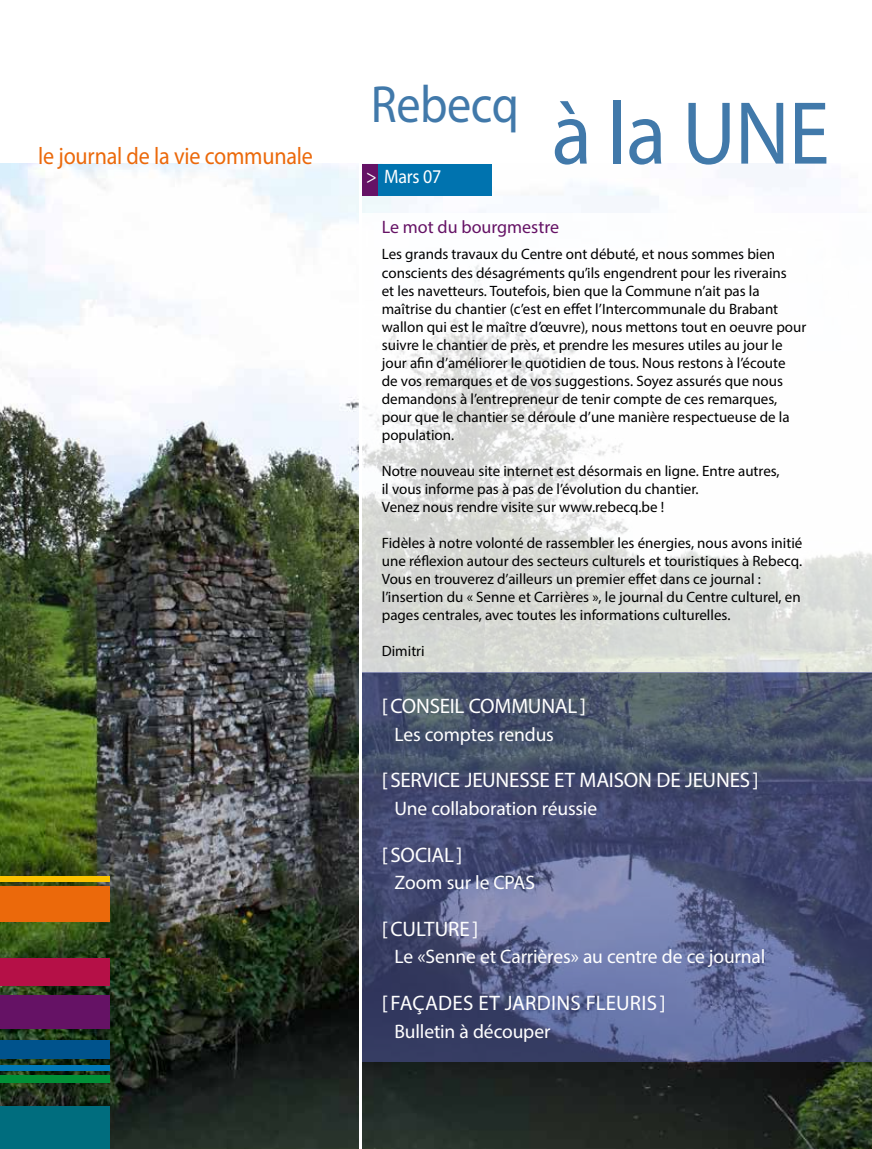
<style>
.page{position:relative;width:872px;height:1149px;background:#fff}
.page>*{position:absolute;margin:0;border:0;box-sizing:border-box;transform-origin:0 0}
.t1{font:90px "Myriad Pro";color:#4179aa;scale:.92 1}
.t2{font:52.5px "Myriad Pro";letter-spacing:-.01em;color:#4179aa;scale:.92 1}
.t3{font:24px "Myriad Pro";letter-spacing:-.01em;color:#eb690b;scale:.92 1}
.t4{font:21px "Myriad Pro";letter-spacing:-.005em;color:#fff}
.t5{font:19.5px "Myriad Pro";letter-spacing:-.01em;color:#fff}
.t6{font:19.5px "Myriad Pro";letter-spacing:-.01em;color:#fff;scale:.92 1}
.t7{font:18px "Myriad Pro";color:#651265}
.t8{font:15px/18px "Myriad Pro";color:#000}
</style>
<div class="page">
<img style="left:0;top:164px;width:872px;height:984px">
<div style="left:0;top:875px;width:109px;height:6px;background:#fcc400"></div>
<div style="left:0;top:885px;width:109px;height:36px;background:#eb690b"></div>
<div style="left:0;top:958px;width:109px;height:27px;background:#b51047"></div>
<div style="left:0;top:994px;width:109px;height:34px;background:#651265"></div>
<div style="left:0;top:1039px;width:109px;height:18px;background:#00538d"></div>
<div style="left:0;top:1064px;width:109px;height:6px;background:#0078b6"></div>
<div style="left:0;top:1074px;width:109px;height:8px;background:#009037"></div>
<div style="left:0;top:1106px;width:109px;height:42px;background:#006d7e"></div>
<div style="left:376px;top:164px;width:115px;height:31px;background:#0073af"></div>
<div style="left:360px;top:164px;width:18px;height:31px;background:#651265"></div>
<hr style="left:359px;top:157px;width:3px;height:991px;background:#fff">
<svg style="left:362px;top:213px;width:510px;height:459px"></svg>
<svg style="left:362px;top:672px;width:510px;height:389px;background:#4e567b"></svg>
<h3 class="t3" style="left:38px;top:141px;width:300px">le journal de la vie communale</h3>
<h2 class="t2" style="left:371px;top:72px;width:163px">Rebecq</h2>
<h3 class="t6" style="left:366px;top:165px;width:83px">&gt; Mars 07</h3>
<h1 class="t1" style="left:552px;top:78px;width:303px">à la UNE</h1>
<p class="t7" style="left:382px;top:216px;width:179px">Le mot du bourgmestre</p>
<p class="t8" style="left:382px;top:245px;width:426px">Les grands travaux du Centre ont débuté, et nous sommes bien conscients des désagréments qu’ils engendrent pour les riverains<br>et les navetteurs. Toutefois, bien que la Commune n’ait pas la maîtrise du chantier (c’est en effet l’Intercommunale du Brabant wallon qui est le maître d’œuvre), nous mettons tout en oeuvre pour suivre le chantier de près, et prendre les mesures utiles au jour le jour afin d’améliorer le quotidien de tous. Nous restons à l’écoute<br>de vos remarques et de vos suggestions. Soyez assurés que nous demandons à l’entrepreneur de tenir compte de ces remarques, pour que le chantier se déroule d’une manière respectueuse de la population.</p>
<p class="t8" style="left:382px;top:461px;width:399px">Notre nouveau site internet est désormais en ligne. Entre autres, il vous informe pas à pas de l’évolution du chantier.<br>Venez nous rendre visite sur www.rebecq.be !</p>
<p class="t8" style="left:382px;top:533px;width:422px">Fidèles à notre volonté de rassembler les énergies, nous avons initié une réflexion autour des secteurs culturels et touristiques à Rebecq.<br>Vous en trouverez d’ailleurs un premier effet dans ce journal : l’insertion du « Senne et Carrières », le journal du Centre culturel, en pages centrales, avec toutes les informations culturelles.</p>
<p class="t8" style="left:382px;top:641px;width:44px">Dimitri</p>
<h3 class="t4" style="left:382px;top:693px;width:206px">[CONSEIL COMMUNAL ]</h3>
<h3 class="t5" style="left:394px;top:722px;width:161px">Les comptes rendus</h3>
<h3 class="t4" style="left:382px;top:767px;width:378px">[ SERVICE JEUNESSE ET MAISON DE JEUNES ]</h3>
<h3 class="t5" style="left:394px;top:796px;width:204px">Une collaboration réussie</h3>
<h3 class="t4" style="left:382px;top:841px;width:82px">[ SOCIAL ]</h3>
<h3 class="t5" style="left:394px;top:870px;width:142px">Zoom sur le CPAS</h3>
<h3 class="t4" style="left:382px;top:915px;width:98px">[CULTURE ]</h3>
<h3 class="t5" style="left:394px;top:944px;width:372px">Le «Senne et Carrières» au centre de ce journal</h3>
<h3 class="t4" style="left:382px;top:989px;width:285px">[ FAÇADES ET JARDINS FLEURIS ]</h3>
<h3 class="t5" style="left:394px;top:1018px;width:157px">Bulletin à découper</h3>
</div>
